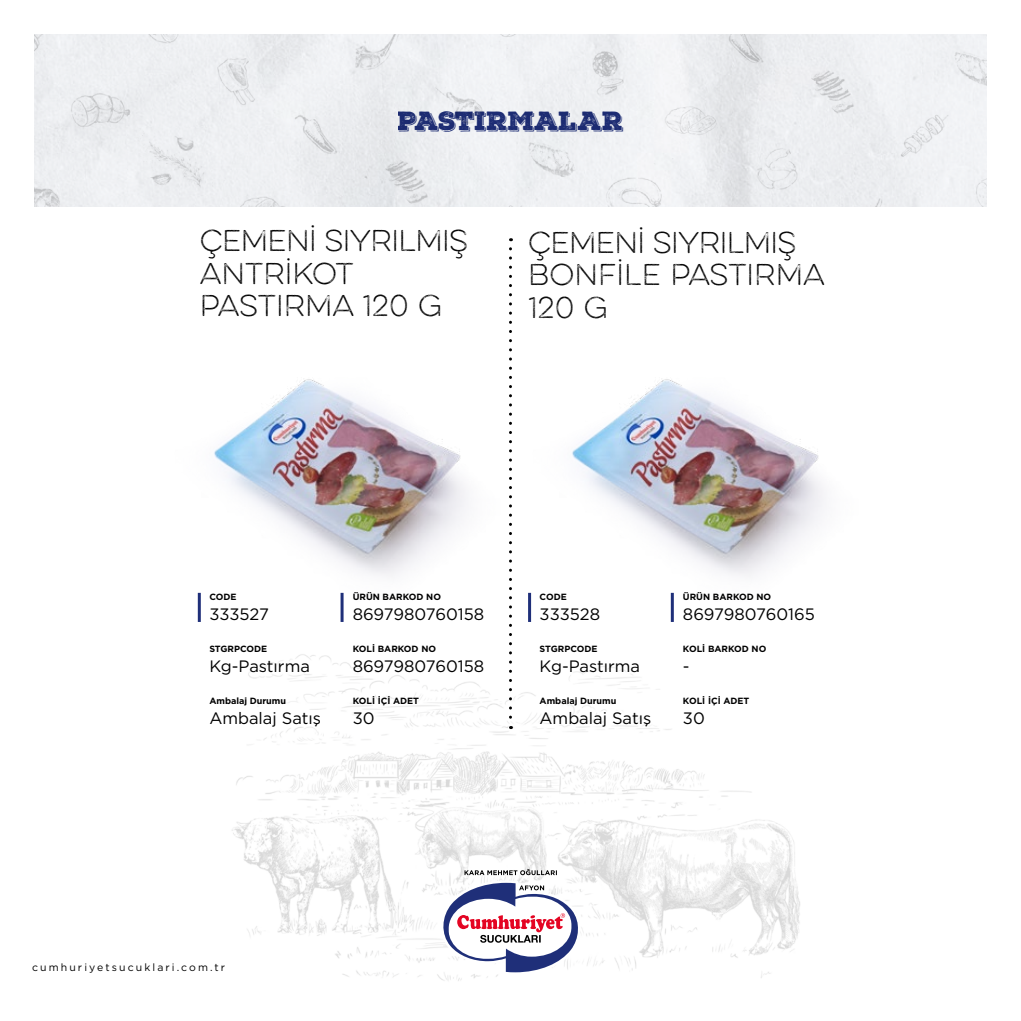
<style>
.page{position:relative;width:1021px;height:1021px;background:#fff}
.page>*{position:absolute;margin:0;border:0;box-sizing:border-box;transform-origin:0 0}
.t1{font:100 27px/32.4px "Eveleth";letter-spacing:-.025em;color:#000}
.t2{font:25.5px "Nexa Rust Slab Black Shadow 01";color:#1f2f79}
.t3{font:16.5px "Gotham";color:#000}
.t4{font:10.5px "Gotham";letter-spacing:.2em;color:#000}
.t5{font:700 9px "Gotham";color:#000}
</style>
<div class="page">
<img style="left:528px;top:379px;width:297px;height:232px">
<img style="left:197px;top:379px;width:270px;height:232px">
<img style="left:232px;top:654px;width:568px;height:327px">
<img style="left:34px;top:34px;width:952px;height:172px">
<svg style="left:437px;top:868px;width:146px;height:106px"></svg>
<svg style="left:509px;top:249px;width:3px;height:480px"></svg>
<hr style="left:198px;top:593px;width:3px;height:29px;background:#1f2f79">
<hr style="left:340px;top:593px;width:3px;height:29px;background:#1f2f79">
<hr style="left:528px;top:593px;width:3px;height:29px;background:#1f2f79">
<hr style="left:670px;top:593px;width:3px;height:29px;background:#1f2f79">
<h2 class="t2" style="left:398px;top:104px;width:227px">PASTIRMALAR</h2>
<h1 class="t1" style="left:200px;top:225px;width:270px">ÇEMENİ SIYRILMIŞ<br>ANTRİKOT<br>PASTIRMA 120 G</h1>
<h1 class="t1" style="left:528px;top:226px;width:298px">ÇEMENİ SIYRILMIŞ<br>BONFİLE PASTIRMA<br>120 G</h1>
<p class="t5" style="left:209px;top:591px;width:29px">CODE</p>
<h3 class="t3" style="left:209px;top:603px;width:61px">333527</h3>
<p class="t5" style="left:209px;top:642px;width:59px">STGRPCODE</p>
<h3 class="t3" style="left:209px;top:655px;width:102px">Kg-Pastırma</h3>
<p class="t5" style="left:209px;top:694px;width:78px">Ambalaj Durumu</p>
<h3 class="t3" style="left:209px;top:707px;width:113px">Ambalaj Satış</h3>
<p class="t5" style="left:353px;top:591px;width:90px">ÜRÜN BARKOD NO</p>
<h3 class="t3" style="left:353px;top:603px;width:133px">8697980760158</h3>
<p class="t5" style="left:353px;top:642px;width:85px">KOLİ BARKOD NO</p>
<h3 class="t3" style="left:353px;top:655px;width:133px">8697980760158</h3>
<p class="t5" style="left:353px;top:694px;width:68px">KOLİ İÇİ ADET</p>
<h3 class="t3" style="left:353px;top:707px;width:23px">30</h3>
<p class="t5" style="left:539px;top:591px;width:29px">CODE</p>
<h3 class="t3" style="left:539px;top:603px;width:62px">333528</h3>
<p class="t5" style="left:539px;top:642px;width:59px">STGRPCODE</p>
<h3 class="t3" style="left:539px;top:655px;width:102px">Kg-Pastırma</h3>
<p class="t5" style="left:539px;top:694px;width:78px">Ambalaj Durumu</p>
<h3 class="t3" style="left:539px;top:707px;width:113px">Ambalaj Satış</h3>
<p class="t5" style="left:683px;top:591px;width:90px">ÜRÜN BARKOD NO</p>
<h3 class="t3" style="left:683px;top:603px;width:133px">8697980760165</h3>
<p class="t5" style="left:683px;top:642px;width:85px">KOLİ BARKOD NO</p>
<h3 class="t3" style="left:683px;top:655px;width:8px">-</h3>
<p class="t5" style="left:683px;top:694px;width:68px">KOLİ İÇİ ADET</p>
<h3 class="t3" style="left:683px;top:707px;width:23px">30</h3>
<p class="t4" style="left:32px;top:960px;width:195px">cumhuriyetsucuklari.com.tr</p>
</div>
